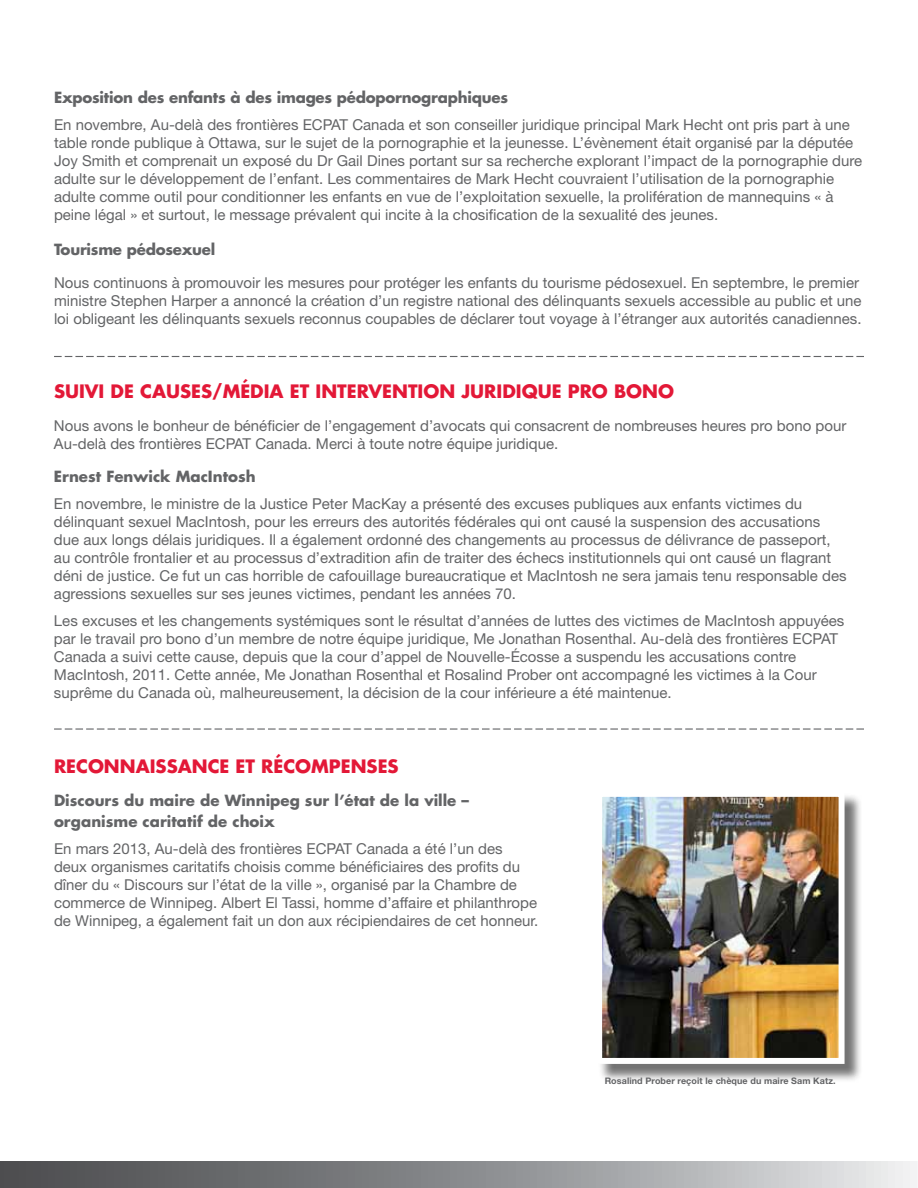
<style>
.page{position:relative;width:918px;height:1188px;background:#fff}
.page>*{position:absolute;margin:0;border:0;box-sizing:border-box;transform-origin:0 0}
.t1{font:700 18px "Futura";color:#e31837}
.t2{font:15px/18px "Helvetica Neue";color:#636466}
.t3{font:700 15px/21px "Futura";color:#636466}
.t4{font:700 9px "Helvetica Neue";letter-spacing:.01em;color:#636466}
</style>
<div class="page">
<svg style="left:0;top:1161px;width:917px;height:27px;background:#909194"></svg>
<svg style="left:54px;top:356px;width:810px;height:1px"></svg>
<svg style="left:54px;top:728px;width:810px;height:2px"></svg>
<div style="left:598px;top:793px;width:265px;height:290px;background:#000;opacity:.55"></div>
<img style="left:603px;top:798px;width:235px;height:259px">
<div style="left:596px;top:791px;width:249px;height:273px;border:6px solid #fff"></div>
<p class="t3" style="left:54px;top:86px;width:456px">Exposition des enfants à des images pédopornographiques</p>
<p class="t2" style="left:54px;top:115px;width:810px">En novembre, Au-delà des frontières ECPAT Canada et son conseiller juridique principal Mark Hecht ont pris part à une table ronde publique à Ottawa, sur le sujet de la pornographie et la jeunesse. L’évènement était organisé par la députée Joy Smith et comprenait un exposé du Dr Gail Dines portant sur sa recherche explorant l’impact de la pornographie dure adulte sur le développement de l’enfant. Les commentaires de Mark Hecht couvraient l’utilisation de la pornographie adulte comme outil pour conditionner les enfants en vue de l’exploitation sexuelle, la prolifération de mannequins « à peine légal » et surtout, le message prévalent qui incite à la chosification de la sexualité des jeunes.</p>
<p class="t3" style="left:54px;top:238px;width:163px">Tourisme pédosexuel</p>
<p class="t2" style="left:54px;top:273px;width:809px">Nous continuons à promouvoir les mesures pour protéger les enfants du tourisme pédosexuel. En septembre, le premier ministre Stephen Harper a annoncé la création d’un registre national des délinquants sexuels accessible au public et une loi obligeant les délinquants sexuels reconnus coupables de déclarer tout voyage à l’étranger aux autorités canadiennes.</p>
<p class="t1" style="left:54px;top:378px;width:622px">SUIVI DE CAUSES/MÉDIA ET INTERVENTION JURIDIQUE PRO BONO</p>
<p class="t2" style="left:54px;top:416px;width:794px">Nous avons le bonheur de bénéficier de l’engagement d’avocats qui consacrent de nombreuses heures pro bono pour<br>Au-delà des frontières ECPAT Canada. Merci à toute notre équipe juridique.</p>
<p class="t3" style="left:54px;top:465px;width:203px">Ernest Fenwick MacIntosh</p>
<p class="t2" style="left:54px;top:494px;width:794px">En novembre, le ministre de la Justice Peter MacKay a présenté des excuses publiques aux enfants victimes du délinquant sexuel MacIntosh, pour les erreurs des autorités fédérales qui ont causé la suspension des accusations due aux longs délais juridiques. Il a également ordonné des changements au processus de délivrance de passeport, au contrôle frontalier et au processus d’extradition afin de traiter des échecs institutionnels qui ont causé un flagrant déni de justice. Ce fut un cas horrible de cafouillage bureaucratique et MacIntosh ne sera jamais tenu responsable des agressions sexuelles sur ses jeunes victimes, pendant les années 70.</p>
<p class="t2" style="left:54px;top:611px;width:792px">Les excuses et les changements systémiques sont le résultat d’années de luttes des victimes de MacIntosh appuyées par le travail pro bono d’un membre de notre équipe juridique, Me Jonathan Rosenthal. Au-delà des frontières ECPAT Canada a suivi cette cause, depuis que la cour d’appel de Nouvelle-Écosse a suspendu les accusations contre MacIntosh, 2011. Cette année, Me Jonathan Rosenthal et Rosalind Prober ont accompagné les victimes à la Cour suprême du Canada où, malheureusement, la décision de la cour inférieure a été maintenue.</p>
<p class="t1" style="left:54px;top:754px;width:346px">RECONNAISSANCE ET RÉCOMPENSES</p>
<p class="t3" style="left:54px;top:790px;width:417px">Discours du maire de Winnipeg sur l’état de la ville – organisme caritatif de choix</p>
<p class="t2" style="left:54px;top:840px;width:486px">En mars 2013, Au-delà des frontières ECPAT Canada a été l’un des deux organismes caritatifs choisis comme bénéficiaires des profits du dîner du « Discours sur l’état de la ville », organisé par la Chambre de commerce de Winnipeg. Albert El Tassi, homme d’affaire et philanthrope de Winnipeg, a également fait un don aux récipiendaires de cet honneur.</p>
<p class="t4" style="left:605px;top:1076px;width:232px">Rosalind Prober reçoit le chèque du maire Sam Katz.</p>
</div>
